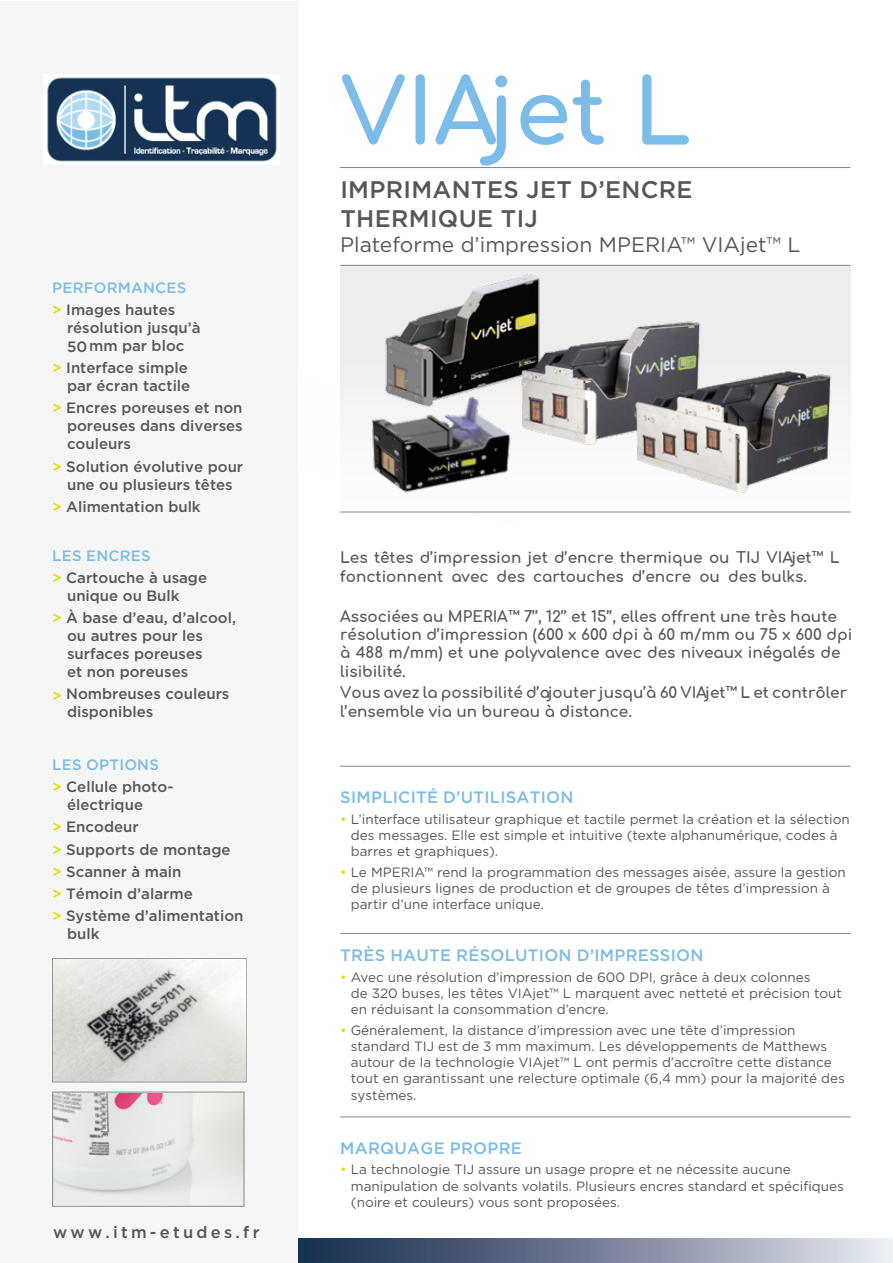
<style>
.page{position:relative;width:893px;height:1263px;background:#fff}
.page>*{position:absolute;margin:0;border:0;box-sizing:border-box;transform-origin:0 0}
.t1{font:700 90px "Comfortaa";color:#7cbce8}
.t2{font:500 24px/28.8px "Gotham";letter-spacing:.015em;color:#575756}
.t3{font:21px "Gotham";color:#575756}
.t4{font:500 16.5px "Gotham";letter-spacing:.015em;color:#7cbce8}
.t5{font:500 16.5px "Gotham";letter-spacing:.195em;color:#575756}
.t6{font:700 15.3px/18.3px "Comfortaa";color:#575756}
.t7{font:500 15px/18px "Gotham";color:#575756}
.t8{font:500 15px/22.2px "Gotham";letter-spacing:.015em;color:#7cbce8}
.t9{font:13.5px/16.2px "Gotham";color:#575756}
.s1{color:#e2de00}
.s2{color:#575756}
.s3{color:#7cbce8}
</style>
<div class="page">
<svg style="left:298px;top:1238px;width:595px;height:25px;background:#79849b"></svg>
<div style="left:340px;top:265px;width:510px;height:245px;background:linear-gradient(to bottom,#e9e9e9,#fdfdfd)"></div>
<div style="left:0;top:2px;width:298px;height:1261px;background:#f6f6f6"></div>
<img style="left:340px;top:264px;width:254px;height:78px">
<img style="left:494px;top:315px;width:228px;height:153px">
<img style="left:623px;top:359px;width:217px;height:153px">
<hr style="left:340px;top:766px;width:510px;height:1px;background:#878787">
<hr style="left:340px;top:933px;width:510px;height:1px;background:#878787">
<hr style="left:340px;top:1117px;width:510px;height:1px;background:#878787">
<hr style="left:340px;top:167px;width:510px;height:1px;background:#878787">
<hr style="left:340px;top:265px;width:510px;height:1px;background:#878787">
<hr style="left:340px;top:512px;width:510px;height:1px;background:#878787">
<img style="left:340px;top:342px;width:179px;height:171px">
<img style="left:54px;top:1094px;width:188px;height:110px">
<div style="left:52px;top:958px;width:194px;height:124px;border:1px solid #878787"></div>
<div style="left:52px;top:1092px;width:192px;height:115px;border:1px solid #878787"></div>
<img style="left:47px;top:77px;width:230px;height:85px">
<img style="left:53px;top:959px;width:192px;height:122px">
<p class="t8" style="left:52px;top:276px;width:136px">PERFORMANCES <span class="s1">&gt;</span> <span class="s2">Images hautes</span></p>
<p class="t7" style="left:67px;top:318px;width:135px">résolution jusqu’à<br>50mm par bloc</p>
<p class="t7" style="left:52px;top:358px;width:140px;text-align:right"><span class="s1">&gt;</span> Interface simple par écran tactile</p>
<p class="t7" style="left:67px;top:399px;width:177px;text-align:justify;text-indent:-15px"><span class="s1">&gt;</span> Encres poreuses et non poreuses dans diverses couleurs</p>
<p class="t7" style="left:52px;top:457px;width:192px;text-align:center"><span class="s1">&gt;</span> Solution évolutive pour une ou plusieurs têtes</p>
<p class="t7" style="left:52px;top:497px;width:150px"><span class="s1">&gt;</span> Alimentation bulk</p>
<p class="t7" style="left:52px;top:544px;width:156px;line-height:22.2px"><span class="s3">LES ENCRES<br></span><span class="s1">&gt;</span> Cartouche à usage</p>
<p class="t7" style="left:52px;top:584px;width:185px;line-height:22.2px;text-indent:15px">unique ou Bulk<br><span class="s1">&gt;</span> À base d’eau, d’alcool,</p>
<p class="t7" style="left:67px;top:626px;width:137px;text-align:justify">ou autres pour les surfaces poreuses et non poreuses</p>
<p class="t7" style="left:67px;top:685px;width:164px;text-indent:-15px"><span class="s1">&gt;</span> Nombreuses couleurs disponibles</p>
<p class="t7" style="left:52px;top:753px;width:123px;line-height:22.2px"><span class="s3">LES OPTIONS<br></span><span class="s1">&gt;</span> Cellule photo-</p>
<p class="t7" style="left:52px;top:793px;width:193px;line-height:22.2px;text-indent:15px">électrique<br><span class="s1">&gt;</span> Encodeur<br><span class="s1">&gt;</span> Supports de montage <span class="s1">&gt;</span> Scanner à main<br><span class="s1">&gt;</span> Témoin d’alarme<br><span class="s1">&gt;</span> Système d’alimentation</p>
<p class="t7" style="left:67px;top:924px;width:34px">bulk</p>
<p class="t5" style="left:53px;top:1223px;width:208px">www.itm-etudes.fr</p>
<h1 class="t1" style="left:340px;top:29px;width:352px">VIAjet L</h1>
<h2 class="t2" style="left:340px;top:174px;width:354px">IMPRIMANTES JET D’ENCRE<br>THERMIQUE TIJ</h2>
<h3 class="t3" style="left:340px;top:231px;width:462px">Plateforme d’impression MPERIA™ VIAjet™ L</h3>
<p class="t6" style="left:340px;top:546px;width:501px">Les têtes d’impression jet d’encre thermique ou TIJ VIAjet™ L fonctionnent avec des cartouches d’encre ou des bulks.</p>
<p class="t6" style="left:340px;top:605px;width:514px">Associées au MPERIA™ 7’’, 12’’ et 15’’, elles offrent une très haute résolution d’impression (600 x 600 dpi à 60 m/mm ou 75 x 600 dpi à 488 m/mm) et une polyvalence avec des niveaux inégalés de lisibilité.</p>
<p class="t6" style="left:340px;top:681px;width:508px">Vous avez la possibilité d’ajouter jusqu’à 60 VIAjet™ L et contrôler l’ensemble via un bureau à distance.</p>
<p class="t4" style="left:340px;top:788px;width:235px">SIMPLICITÉ D’UTILISATION</p>
<p class="t9" style="left:351px;top:810px;width:500px;text-indent:-11px"><span class="s1">•</span> L’interface utilisateur graphique et tactile permet la création et la sélection des messages. Elle est simple et intuitive (texte alphanumérique, codes à barres et graphiques).</p>
<p class="t9" style="left:351px;top:863px;width:496px;text-indent:-11px"><span class="s1">•</span> Le MPERIA™ rend la programmation des messages aisée, assure la gestion de plusieurs lignes de production et de groupes de têtes d’impression à partir d’une interface unique.</p>
<p class="t4" style="left:340px;top:946px;width:365px">TRÈS HAUTE RÉSOLUTION D’IMPRESSION</p>
<p class="t9" style="left:351px;top:969px;width:492px;text-indent:-11px"><span class="s1">•</span> Avec une résolution d’impression de 600 DPI, grâce à deux colonnes<br>de 320 buses, les têtes VIAjet™ L marquent avec netteté et précision tout en réduisant la consommation d’encre.</p>
<p class="t9" style="left:351px;top:1022px;width:495px;text-indent:-11px"><span class="s1">•</span> Généralement, la distance d’impression avec une tête d’impression standard TIJ est de 3 mm maximum. Les développements de Matthews autour de la technologie VIAjet™ L ont permis d’accroître cette distance tout en garantissant une relecture optimale (6,4 mm) pour la majorité des systèmes.</p>
<p class="t4" style="left:340px;top:1139px;width:183px">MARQUAGE PROPRE</p>
<p class="t9" style="left:351px;top:1161px;width:495px;text-indent:-11px"><span class="s1">•</span> La technologie TIJ assure un usage propre et ne nécessite aucune manipulation de solvants volatils. Plusieurs encres standard et spécifiques (noire et couleurs) vous sont proposées.</p>
</div>
